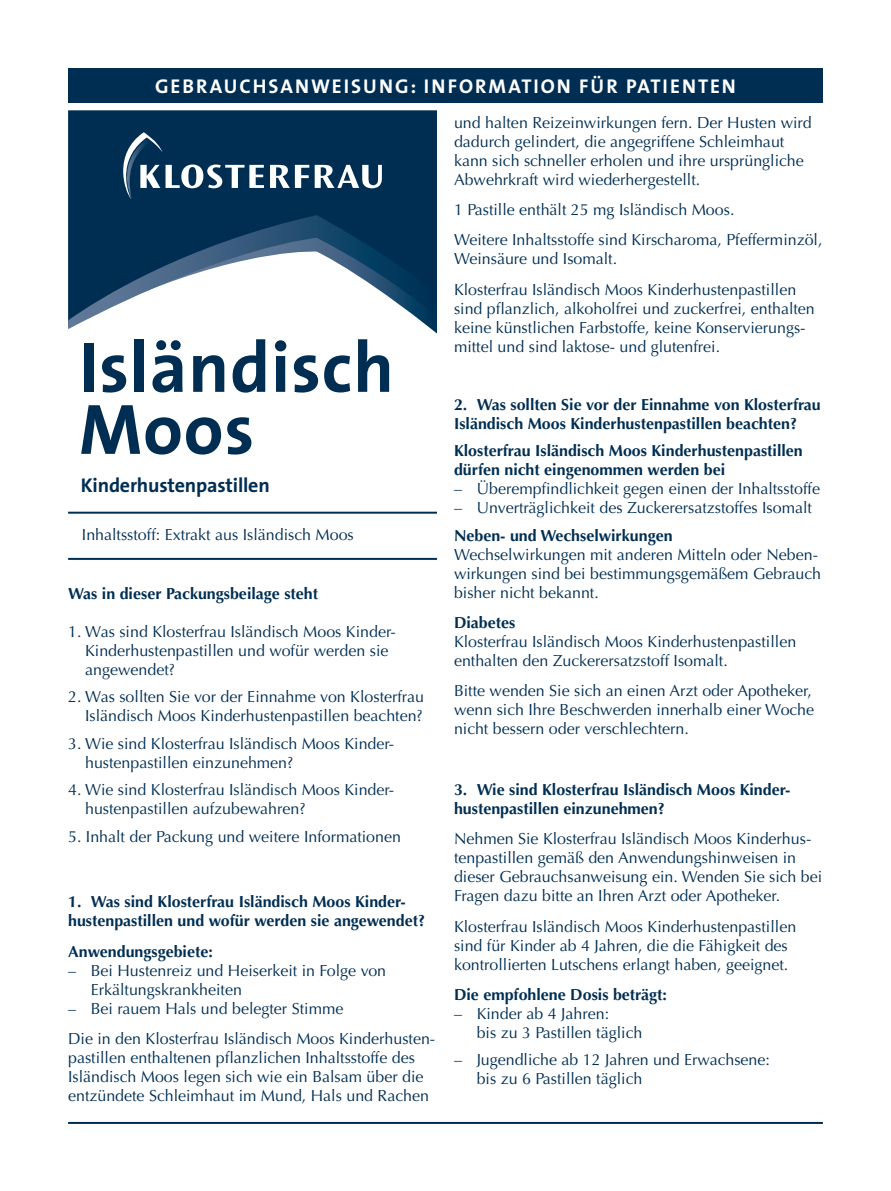
<style>
.page{position:relative;width:891px;height:1191px;background:#fff}
.page>*{position:absolute;margin:0;border:0;box-sizing:border-box;transform-origin:0 0}
.t1{font:700 72px/62px "The Sans";letter-spacing:.01em;color:#002e53}
.t2{font:700 20px "The Sans";letter-spacing:.1em;color:#fff}
.t3{font:700 20px "The Sans";letter-spacing:-.01em;color:#002e53}
.t4{font:16px/19px "Optima LT Std";color:#002e53}
.t5{font:700 16px/19px "Optima LT Std";color:#002e53}
</style>
<div class="page">
<div style="left:68px;top:68px;width:754px;height:34px;background:#002e53"></div>
<div style="left:68px;top:110px;width:369px;height:105px;background:#002e53"></div>
<svg style="left:68px;top:215px;width:369px;height:118px"></svg>
<svg style="left:112px;top:132px;width:270px;height:67px;background:#284f6e"></svg>
<hr style="left:68px;top:1122px;width:754px;height:2px;background:#002e53">
<hr style="left:68px;top:558px;width:369px;height:2px;background:#002e53">
<hr style="left:68px;top:511px;width:369px;height:2px;background:#002e53">
<p class="t2" style="left:155px;top:73px;width:582px">GEBRAUCHSANWEISUNG: INFORMATION FÜR PATIENTEN</p>
<h1 class="t1" style="left:79px;top:337px;width:316px">Isländisch<br>Moos</h1>
<p class="t3" style="left:81px;top:472px;width:190px">Kinderhustenpastillen</p>
<p class="t4" style="left:82px;top:525px;width:273px">Inhaltsstoff: Extrakt aus Isländisch Moos</p>
<p class="t5" style="left:68px;top:584px;width:251px">Was in dieser Packungsbeilage steht</p>
<p class="t4" style="left:85px;top:622px;width:312px;text-indent:-17px">1. Was sind Klosterfrau Isländisch Moos Kinder-<br>Kinderhustenpastillen und wofür werden sie angewendet?</p>
<p class="t4" style="left:68px;top:687px;width:357px;text-align:right">2. Was sollten Sie vor der Einnahme von Klosterfrau<br>Isländisch Moos Kinderhustenpastillen beachten?</p>
<p class="t4" style="left:85px;top:734px;width:310px;text-indent:-17px">3. Wie sind Klosterfrau Isländisch Moos Kinder&shy;hustenpastillen einzunehmen?</p>
<p class="t4" style="left:85px;top:780px;width:310px;text-indent:-17px">4. Wie sind Klosterfrau Isländisch Moos Kinder&shy;hustenpastillen aufzubewahren?</p>
<p class="t4" style="left:68px;top:827px;width:334px">5. Inhalt der Packung und weitere Informationen</p>
<p class="t5" style="left:68px;top:892px;width:358px">1. Was sind Klosterfrau Isländisch Moos Kinder&shy;hustenpastillen und wofür werden sie angewendet?</p>
<p class="t5" style="left:68px;top:942px;width:146px">Anwendungsgebiete:</p>
<p class="t4" style="left:91px;top:961px;width:297px;text-indent:-23px">– Bei Hustenreiz und Heiserkeit in Folge von<br>Erkältungskrankheiten</p>
<p class="t4" style="left:68px;top:993px;width:368px;line-height:30.4px">– Bei rauem Hals und belegter Stimme<br>Die in den Klosterfrau Isländisch Moos Kinderhusten-</p>
<p class="t4" style="left:68px;top:1048px;width:362px">pastillen enthaltenen pflanzlichen Inhaltsstoffe des<br>Isländisch Moos legen sich wie ein Balsam über die entzündete Schleimhaut im Mund, Hals und Rachen</p>
<p class="t4" style="left:454px;top:113px;width:359px">und halten Reizeinwirkungen fern. Der Husten wird dadurch gelindert, die angegriffene Schleimhaut kann sich schneller erholen und ihre ursprüngliche Abwehrkraft wird wiederhergestellt.</p>
<p class="t4" style="left:454px;top:194px;width:370px;line-height:30.4px">1 Pastille enthält 25 mg Isländisch Moos.<br>Weitere Inhaltsstoffe sind Kirscharoma, Pfefferminzöl,</p>
<p class="t4" style="left:454px;top:244px;width:343px;line-height:30.4px">Weinsäure und Isomalt.<br>Klosterfrau Isländisch Moos Kinderhustenpastillen</p>
<p class="t4" style="left:454px;top:299px;width:362px">sind pflanzlich, alkoholfrei und zuckerfrei, enthalten keine künstlichen Farbstoffe, keine Konservierungs&shy;mittel und sind laktose- und glutenfrei.</p>
<p class="t5" style="left:454px;top:395px;width:368px">2. Was sollten Sie vor der Einnahme von Klosterfrau<br>Isländisch Moos Kinderhustenpastillen beachten?</p>
<p class="t5" style="left:454px;top:441px;width:350px">Klosterfrau Isländisch Moos Kinderhustenpastillen dürfen nicht eingenommen werden bei</p>
<p class="t4" style="left:454px;top:479px;width:367px">– Überempfindlichkeit gegen einen der Inhaltsstoffe</p>
<p class="t4" style="left:454px;top:498px;width:359px">– Unverträglichkeit des Zuckerersatzstoffes Isomalt</p>
<p class="t5" style="left:454px;top:526px;width:220px">Neben- und Wechselwirkungen</p>
<p class="t4" style="left:454px;top:545px;width:368px">Wechselwirkungen mit anderen Mitteln oder Neben&shy;wirkungen sind bei bestimmungsgemäßem Gebrauch bisher nicht bekannt.</p>
<p class="t5" style="left:454px;top:613px;width:63px">Diabetes</p>
<p class="t4" style="left:454px;top:632px;width:343px">Klosterfrau Isländisch Moos Kinderhustenpastillen enthalten den Zuckerersatzstoff Isomalt.</p>
<p class="t4" style="left:454px;top:681px;width:361px">Bitte wenden Sie sich an einen Arzt oder Apotheker, wenn sich Ihre Beschwerden innerhalb einer Woche nicht bessern oder verschlechtern.</p>
<p class="t5" style="left:454px;top:780px;width:338px">3. Wie sind Klosterfrau Isländisch Moos Kinder&shy;hustenpastillen einzunehmen?</p>
<p class="t4" style="left:454px;top:829px;width:369px">Nehmen Sie Klosterfrau Isländisch Moos Kinderhus&shy;tenpastillen gemäß den Anwendungshinweisen in dieser Gebrauchsanweisung ein. Wenden Sie sich bei Fragen dazu bitte an Ihren Arzt oder Apotheker.</p>
<p class="t4" style="left:454px;top:917px;width:343px">Klosterfrau Isländisch Moos Kinderhustenpastillen sind für Kinder ab 4 Jahren, die die Fähigkeit des kontrollierten Lutschens erlangt haben, geeignet.</p>
<p class="t5" style="left:454px;top:985px;width:214px">Die empfohlene Dosis beträgt:</p>
<p class="t4" style="left:476px;top:1004px;width:167px;text-indent:-23px">– Kinder ab 4 Jahren:<br>bis zu 3 Pastillen täglich</p>
<p class="t4" style="left:476px;top:1050px;width:295px;text-indent:-23px">– Jugendliche ab 12 Jahren und Erwachsene: bis zu 6 Pastillen täglich</p>
</div>
